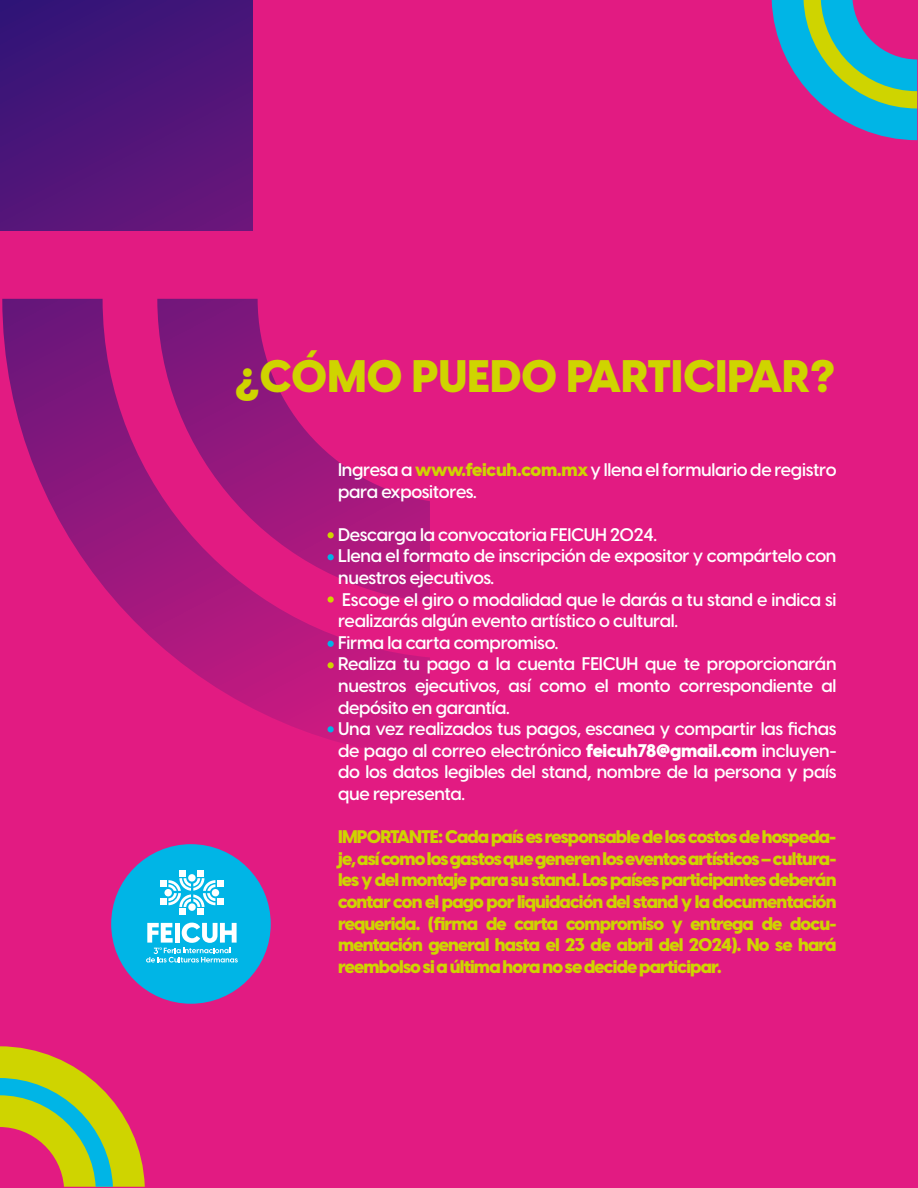
<style>
.page{position:relative;width:918px;height:1188px;background:#e21b82}
.page>*{position:absolute;margin:0;border:0;box-sizing:border-box;transform-origin:0 0}
.t1{font:800 44.85px "Visby CF";color:#cfd400}
.t2{font:600 18px/21.6px "Visby CF";letter-spacing:-.015em;color:#fff}
.t3{font:800 18px/21.6px "Visby CF";letter-spacing:-.045em;color:#cfd400;text-align:justify}
.s1{font-weight:800;color:#cfd400}
.s2{font-weight:800}
</style>
<div class="page">
<svg style="left:2px;top:299px;width:428px;height:458px"></svg>
<div style="left:0;top:0;width:252px;height:230px;background:linear-gradient(to bottom,#391578,#61167a)"></div>
<svg style="left:0;top:1046px;width:145px;height:141px"></svg>
<svg style="left:772px;top:0;width:145px;height:140px"></svg>
<div style="left:111px;top:844px;width:160px;height:160px;background:#00b5e6;border-radius:50%"></div>
<svg style="left:328px;top:532px;width:6px;height:6px"></svg>
<svg style="left:328px;top:554px;width:6px;height:6px"></svg>
<div style="left:328px;top:596px;width:6px;height:7px;background:#cfd400;border-radius:50%"></div>
<svg style="left:328px;top:662px;width:6px;height:6px"></svg>
<svg style="left:328px;top:641px;width:6px;height:6px"></svg>
<svg style="left:328px;top:726px;width:6px;height:6px"></svg>
<div style="left:217px;top:898px;width:7px;height:7px;background:#fff"></div>
<div style="left:179px;top:870px;width:7px;height:6px;background:#fff"></div>
<div style="left:197px;top:870px;width:7px;height:6px;background:#fff"></div>
<div style="left:179px;top:909px;width:7px;height:6px;background:#fff"></div>
<div style="left:197px;top:909px;width:7px;height:6px;background:#fff"></div>
<div style="left:217px;top:880px;width:7px;height:7px;background:#fff"></div>
<div style="left:160px;top:898px;width:7px;height:7px;background:#fff"></div>
<div style="left:160px;top:880px;width:7px;height:7px;background:#fff"></div>
<svg style="left:168px;top:878px;width:47px;height:29px"></svg>
<div style="left:188px;top:874px;width:8px;height:8px;background:#fff;border-radius:50%"></div>
<div style="left:188px;top:903px;width:8px;height:8px;background:#fff;border-radius:50%"></div>
<div style="left:212px;top:889px;width:7px;height:7px;background:#fff;border-radius:50%"></div>
<div style="left:164px;top:889px;width:8px;height:7px;background:#fff;border-radius:50%"></div>
<svg style="left:146px;top:923px;width:92px;height:40px"></svg>
<h1 class="t1" style="left:235px;top:340px;width:601px">¿CÓMO PUEDO PARTICIPAR?</h1>
<p class="t2" style="left:338px;top:458px;width:500px">Ingresa a <span class="s1">www.feicuh.com.mx</span>y llena el formulario de registro para expositores.</p>
<p class="t2" style="left:338px;top:523px;width:500px">Descarga la convocatoria FEICUH 2024.<br>Llena el formato de inscripción de expositor y compártelo con nuestros ejecutivos.<br>Escoge el giro o modalidad que le darás a tu stand e indica si realizarás algún evento artístico o cultural.<br>Firma la carta compromiso.<br>Realiza tu pago a la cuenta FEICUH que te proporcionarán nuestros ejecutivos, así como el monto correspondiente al depósito en garantía.<br>Una vez realizados tus pagos, escanea y compartir las fichas de pago al correo electrónico <span class="s2">feicuh78@gmail.com</span> incluyen&shy;do los datos legibles del stand, nombre de la persona y país que representa.</p>
<p class="t3" style="left:338px;top:825px;width:500px">IMPORTANTE: Cada país es responsable de los costos de hospeda&shy;je, así como los gastos que generen los eventos artísticos – cultura&shy;les y del montaje para su stand. Los países participantes deberán contar con el pago por liquidación del stand y la documentación requerida. (firma de carta compromiso y entrega de docu&shy;mentación general hasta el 23 de abril del 2024). No se hará reembolso si a última hora no se decide participar.</p>
</div>
